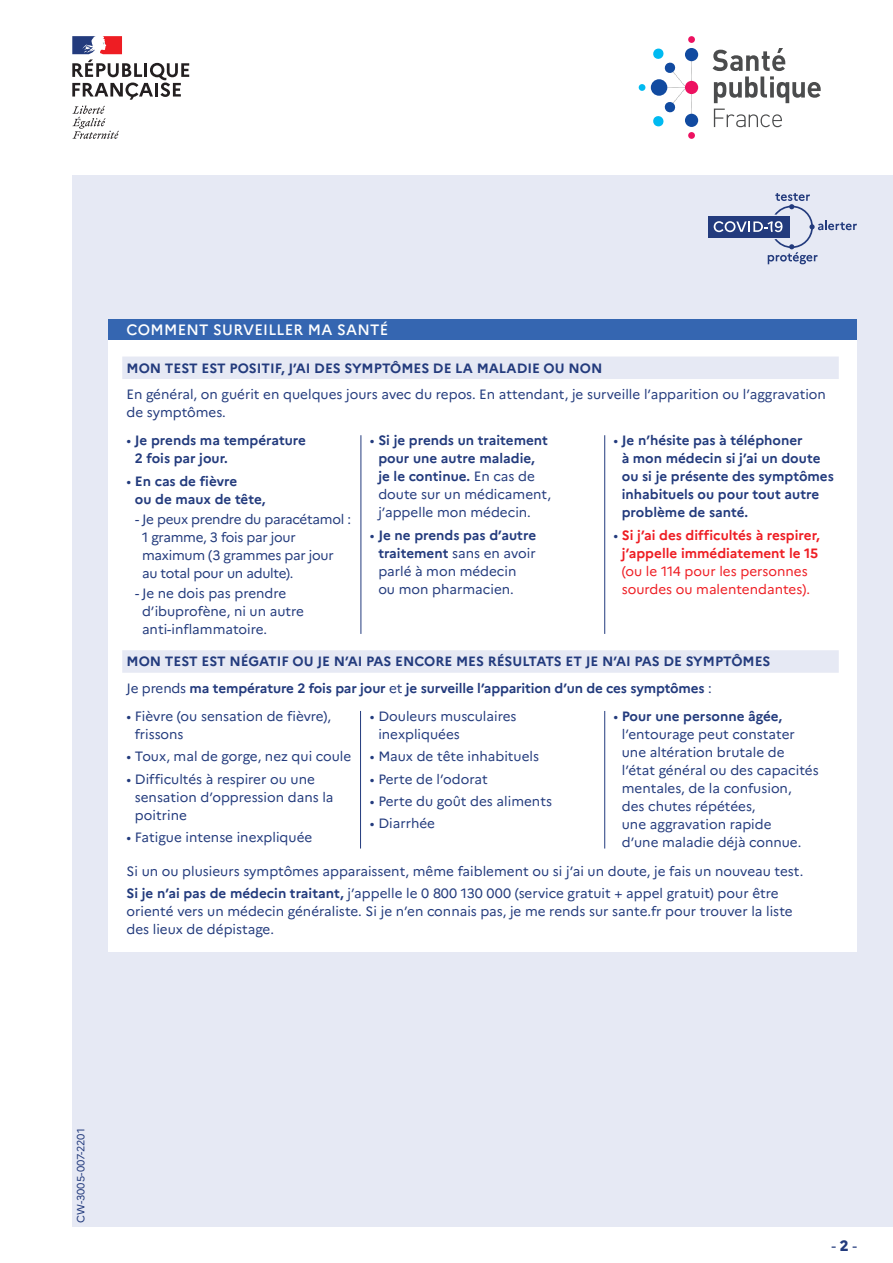
<style>
.page{position:relative;width:893px;height:1263px;background:#fff}
.page>*{position:absolute;margin:0;border:0;box-sizing:border-box;transform-origin:0 0}
.t1{font:500 15px "Marianne";letter-spacing:.02em;color:#fff}
.t2{font:15px "Marianne";color:#233b7d}
.t3{font:13.5px/18px "Marianne";color:#233b7d}
.t4{font:700 13.5px/18px "Marianne";color:#233b7d}
.t5{font:13.5px/18px "Marianne";letter-spacing:-.02em;color:#233b7d}
.t6{font:700 13.5px/18px "Marianne";color:#ee1d23;text-align:center}
.t7{font:13.5px/18px "Marianne";color:#ee1d23}
.t8{font:10.5px "Marianne";letter-spacing:-.005em;color:#233b7d}
.s1{font-weight:400}
.s2{font-weight:700}
.s3{font-weight:400;color:#233b7d}
.s4{font-weight:800}
</style>
<div class="page">
<div style="left:72px;top:175px;width:821px;height:1052px;background:#e6e9f4"></div>
<svg style="left:72px;top:106px;width:47px;height:33px"></svg>
<svg style="left:72px;top:36px;width:117px;height:64px"></svg>
<div style="left:108px;top:693px;width:749px;height:172px;background:#fff"></div>
<hr style="left:360px;top:711px;width:1px;height:137px;background:#233b7d">
<hr style="left:604px;top:711px;width:1px;height:137px;background:#233b7d">
<div style="left:108px;top:319px;width:749px;height:21px;background:#3566b1"></div>
<div style="left:108px;top:340px;width:749px;height:95px;background:#fff"></div>
<div style="left:122px;top:356px;width:717px;height:23px;background:#e6e9f4"></div>
<div style="left:108px;top:634px;width:749px;height:59px;background:#fff"></div>
<div style="left:122px;top:650px;width:717px;height:23px;background:#e6e9f4"></div>
<div style="left:108px;top:865px;width:749px;height:87px;background:#fff"></div>
<div style="left:108px;top:435px;width:749px;height:199px;background:#fff"></div>
<hr style="left:604px;top:435px;width:1px;height:199px;background:#233b7d">
<hr style="left:361px;top:435px;width:1px;height:199px;background:#233b7d">
<div style="left:708px;top:216px;width:81px;height:22px;background:#233b7d"></div>
<svg style="left:714px;top:193px;width:143px;height:71px"></svg>
<svg style="left:691px;top:61px;width:1px;height:20px"></svg>
<svg style="left:691px;top:94px;width:1px;height:20px"></svg>
<div style="left:685px;top:114px;width:13px;height:13px;background:#114aa0;border-radius:50%"></div>
<div style="left:685px;top:48px;width:13px;height:13px;background:#114aa0;border-radius:50%"></div>
<div style="left:685px;top:81px;width:13px;height:13px;background:#ed1160;border-radius:50%"></div>
<div style="left:639px;top:84px;width:6px;height:7px;background:#00baf1;border-radius:50%"></div>
<svg style="left:652px;top:48px;width:33px;height:79px"></svg>
<div style="left:688px;top:132px;width:7px;height:7px;background:#ed1160;border-radius:50%"></div>
<div style="left:688px;top:36px;width:7px;height:7px;background:#ed1160;border-radius:50%"></div>
<svg style="left:713px;top:48px;width:108px;height:55px"></svg>
<svg style="left:714px;top:109px;width:68px;height:18px"></svg>
<p class="t1" style="left:126px;top:321px;width:263px">COMMENT SURVEILLER MA SANTÉ</p>
<p class="t4" style="left:126px;top:359px;width:477px">MON TEST EST POSITIF, J’AI DES SYMPTÔMES DE LA MALADIE OU NON</p>
<p class="t3" style="left:126px;top:385px;width:701px">En général, on guérit en quelques jours avec du repos. En attendant, je surveille l’apparition ou l’aggravation de symptômes.</p>
<p class="t4" style="left:135px;top:431px;width:173px;text-indent:-8px"><span class="s1">•</span> Je prends ma température<br>2 fois par jour.</p>
<p class="t4" style="left:135px;top:472px;width:132px;text-indent:-8px"><span class="s1">•</span> En cas de fièvre<br>ou de maux de tête,</p>
<p class="t5" style="left:142px;top:510px;width:211px;text-indent:-7px">- Je peux prendre du paracétamol :<br>1 gramme, 3 fois par jour maximum (3 grammes par jour au total pour un adulte).</p>
<p class="t3" style="left:142px;top:584px;width:164px;text-indent:-7px">- Je ne dois pas prendre d’ibuprofène, ni un autre anti-inflammatoire.</p>
<p class="t4" style="left:378px;top:431px;width:174px;text-indent:-8px"><span class="s1">•</span> Si je prends un traitement pour une autre maladie,<br>je le continue. <span class="s1">En cas de doute sur un médicament, j’appelle mon médecin.</span></p>
<p class="t3" style="left:378px;top:526px;width:159px;text-indent:-8px">• <span class="s2">Je ne prends pas d’autre traitement</span> sans en avoir parlé à mon médecin ou mon pharmacien.</p>
<p class="t4" style="left:622px;top:431px;width:214px;text-indent:-8px"><span class="s1">•</span> Je n’hésite pas à téléphoner<br>à mon médecin si j’ai un doute ou si je présente des symptômes inhabituels ou pour tout autre problème de santé.</p>
<p class="t6" style="left:613px;top:526px;width:208px"><span class="s3">•</span> Si j’ai des difficultés à respirer, j’appelle immédiatement le 15</p>
<p class="t7" style="left:622px;top:562px;width:190px">(ou le 114 pour les personnes sourdes ou malentendantes).</p>
<p class="t4" style="left:126px;top:648px;width:646px;line-height:26.5px">MON TEST EST NÉGATIF OU JE N’AI PAS ENCORE MES RÉSULTATS ET JE N’AI PAS DE SYMPTÔMES<br><span class="s1">Je prends</span> ma température 2 fois par jour <span class="s1">et</span> je surveille l’apparition d’un de ces symptômes <span class="s1">:</span></p>
<p class="t3" style="left:135px;top:707px;width:198px;text-indent:-8px">• Fièvre (ou sensation de fièvre), frissons</p>
<p class="t3" style="left:126px;top:747px;width:226px">• Toux, mal de gorge, nez qui coule</p>
<p class="t3" style="left:135px;top:770px;width:200px;text-indent:-8px">• Difficultés à respirer ou une sensation d’oppression dans la poitrine</p>
<p class="t3" style="left:126px;top:828px;width:187px">• Fatigue intense inexpliquée</p>
<p class="t3" style="left:378px;top:707px;width:140px;text-indent:-8px">• Douleurs musculaires inexpliquées</p>
<p class="t3" style="left:370px;top:747px;width:171px">• Maux de tête inhabituels</p>
<p class="t3" style="left:370px;top:770px;width:119px">• Perte de l’odorat</p>
<p class="t3" style="left:370px;top:792px;width:184px">• Perte du goût des aliments</p>
<p class="t3" style="left:370px;top:814px;width:67px">• Diarrhée</p>
<p class="t3" style="left:622px;top:707px;width:198px;text-indent:-8px">• <span class="s2">Pour une personne âgée, </span>l’entourage peut constater une altération brutale de l’état général ou des capacités mentales, de la confusion,<br>des chutes répétées,<br>une aggravation rapide<br>d’une maladie déjà connue.</p>
<p class="t3" style="left:126px;top:860px;width:678px;line-height:22.2px">Si un ou plusieurs symptômes apparaissent, même faiblement ou si j’ai un doute, je fais un nouveau test.<br><span class="s2">Si je n’ai pas de médecin traitant,</span> j’appelle le 0 800 130 000 (service gratuit + appel gratuit) pour être</p>
<p class="t3" style="left:126px;top:902px;width:668px">orienté vers un médecin généraliste. Si je n’en connais pas, je me rends sur sante.fr pour trouver la liste des lieux de dépistage.</p>
<p class="t8" style="left:74px;top:1222px;width:96px;rotate:-90deg">CW-3005-007-2201</p>
<p class="t2" style="left:832px;top:1236px;width:27px">- <span class="s4">2</span> -</p>
</div>
